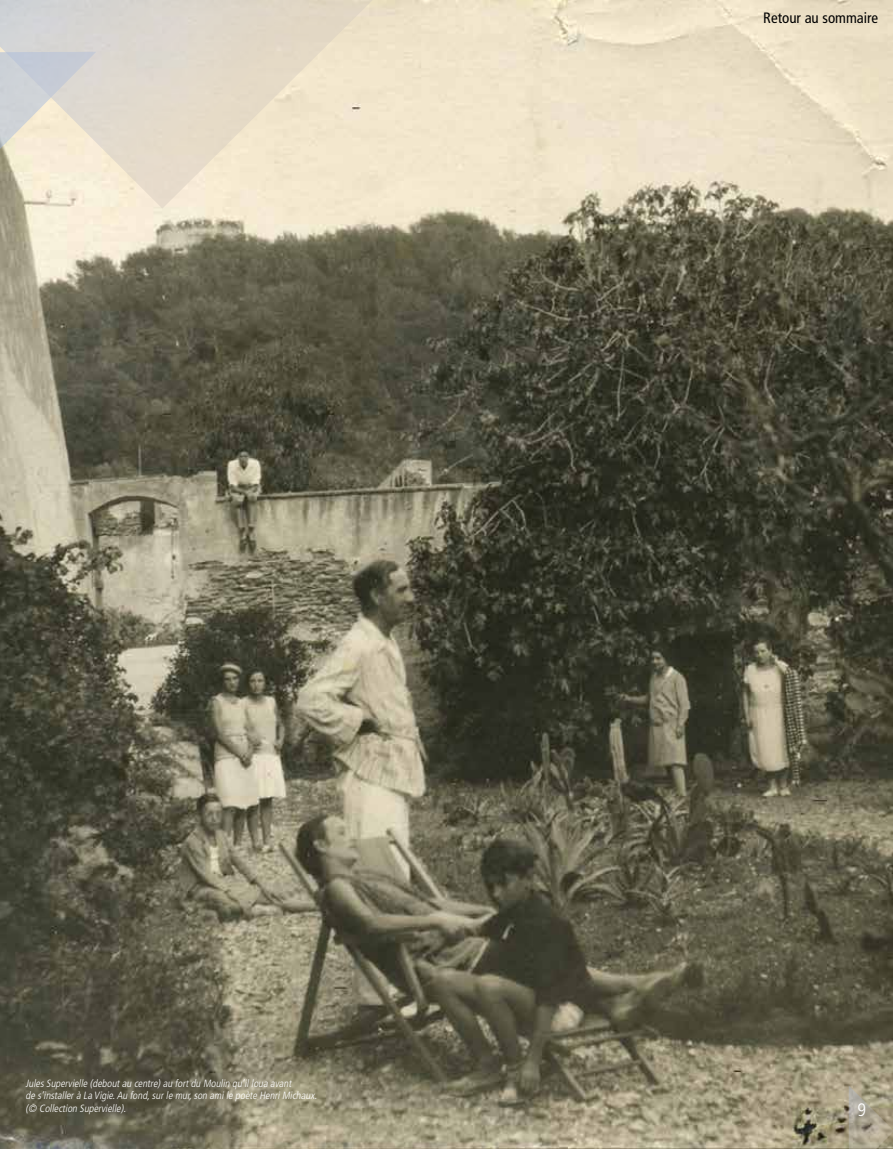
<style>
.page{position:relative;width:893px;height:1149px;background:#fff}
.page>*{position:absolute;margin:0;border:0;box-sizing:border-box;transform-origin:0 0}
.t1{font:300 condensed 18px "Frutiger LT Std";color:#fff}
.t2{font:condensed 15px "Frutiger LT Std";color:#000}
.t3{font:italic 300 condensed 10.5px/12.6px "Frutiger LT Std";color:#fff}
</style>
<div class="page">
<img style="left:0;top:0;width:893px;height:1148px">
<svg style="left:0;top:208px;width:96px;height:188px;background:#a8a38e"></svg>
<svg style="left:0;top:0;width:373px;height:208px;background:#e5ddcd"></svg>
<svg style="left:849px;top:1085px;width:44px;height:63px;background:#aaa28d"></svg>
<p class="t3" style="left:26px;top:1076px;width:295px">JulesSupervielle (deboutau centre)au fortdu Moulin qu’illoua avant<br>de s’installerà La Vigie.Au fond,surle mur,son amile poète HenriMichaux. (© Collection Supervielle).</p>
<h2 class="t2" style="left:763px;top:9px;width:116px">Retour au sommaire</h2>
<h1 class="t1" style="left:849px;top:1099px;width:19px">09</h1>
</div>
